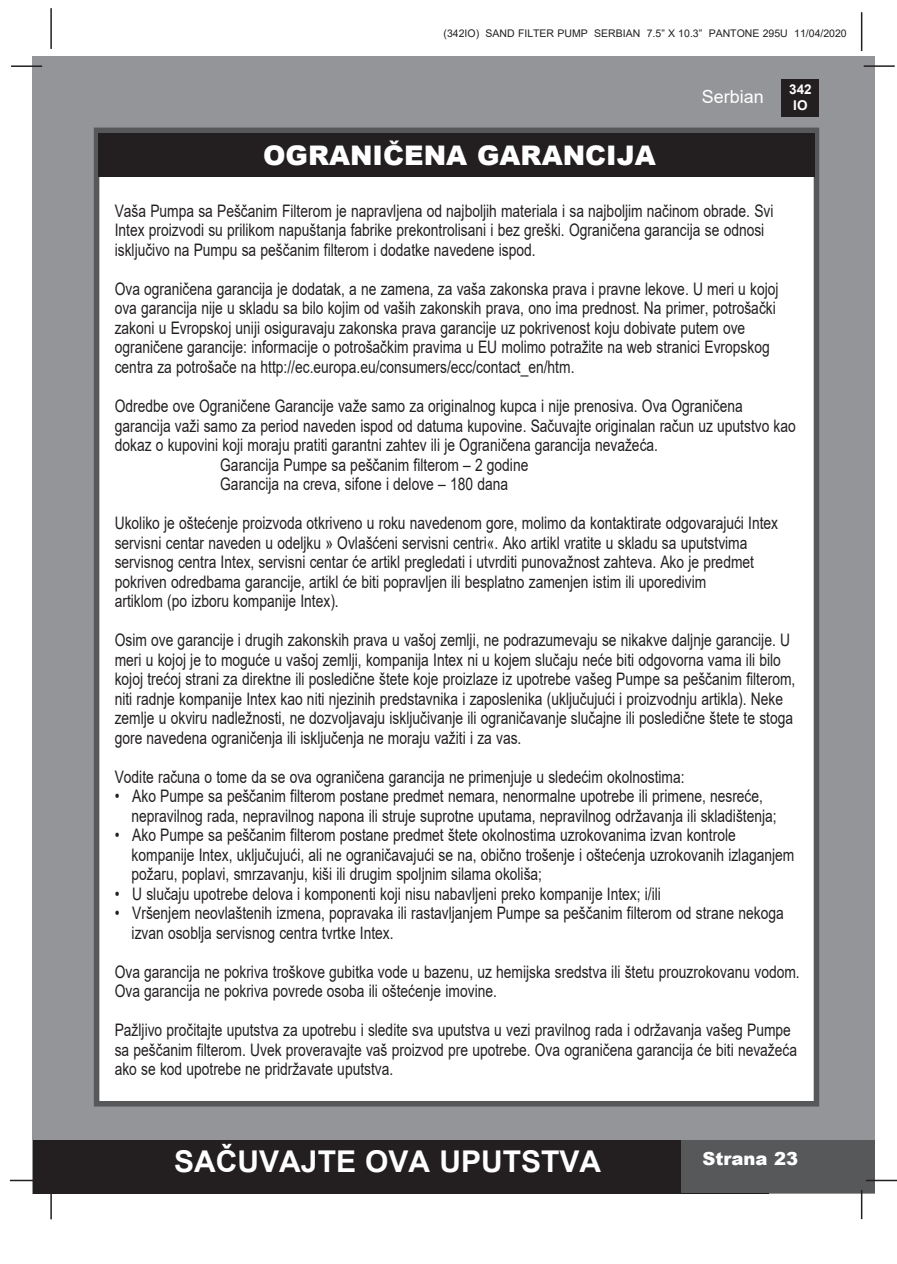
<style>
.page{position:relative;width:897px;height:1264px;background:#fff}
.page>*{position:absolute;margin:0;border:0;box-sizing:border-box;transform-origin:0 0}
.t1{font:700 30px "Arial";color:#fff}
.t2{font:900 27px "Arial";color:#fff}
.t3{font:900 18px "Arial";color:#fff}
.t4{font:18px "Arial";color:#fff}
.t5{font:17.25px/19.5px "Arial";color:#231f20;scale:.8 1}
.t6{font:700 13.5px/16.2px "Arial";color:#fff;text-align:center}
.t7{font:10.5px "Arial";color:#231f20}
</style>
<div class="page">
<div style="left:33px;top:56px;width:842px;height:1137px;background:#939598"></div>
<hr style="left:50px;top:8px;width:2px;height:41px;background:#231f20">
<hr style="left:860px;top:12px;width:2px;height:39px;background:#231f20">
<div style="left:781px;top:79px;width:38px;height:38px;background:#231f20"></div>
<div style="left:33px;top:1140px;width:735px;height:53px;background:#231f20"></div>
<div style="left:681px;top:1140px;width:194px;height:53px;background:#57585a"></div>
<hr style="left:11px;top:65px;width:31px;height:2px;background:#231f20">
<hr style="left:863px;top:65px;width:31px;height:2px;background:#231f20">
<hr style="left:865px;top:1179px;width:31px;height:2px;background:#231f20">
<hr style="left:860px;top:1190px;width:2px;height:29px;background:#231f20">
<hr style="left:50px;top:1188px;width:2px;height:31px;background:#231f20">
<hr style="left:10px;top:1179px;width:31px;height:2px;background:#231f20">
<div style="left:94px;top:128px;width:725px;height:978px;background:#fff;border:6px solid #57585a"></div>
<div style="left:99px;top:133px;width:716px;height:43px;background:#231f20"></div>
<p class="t7" style="left:443px;top:26px;width:404px">(342IO) SAND FILTER PUMP SERBIAN 7.5” X 10.3” PANTONE 295U 11/04/2020</p>
<p class="t4" style="left:701px;top:84px;width:64px">Serbian</p>
<p class="t6" style="left:789px;top:81px;width:24px">342<br>IO</p>
<p class="t2" style="left:263px;top:135px;width:394px">OGRANIČENA GARANCIJA</p>
<p class="t5" style="left:115px;top:201px;width:824px">Vaša Pumpa sa Peščanim Filterom je napravljena od najboljih materiala i sa najboljim načinom obrade. Svi<br>Intex proizvodi su prilikom napuštanja fabrike prekontrolisani i bez greški. Ograničena garancija se odnosi isključivo na Pumpu sa peščanim filterom i dodatke navedene ispod.</p>
<p class="t5" style="left:115px;top:279px;width:831px">Ova ograničena garancija je dodatak, a ne zamena, za vaša zakonska prava i pravne lekove. U meri u kojoj ova garancija nije u skladu sa bilo kojim od vaših zakonskih prava, ono ima prednost. Na primer, potrošački zakoni u Evropskoj uniji osiguravaju zakonska prava garancije uz pokrivenost koju dobivate putem ove ograničene garancije: informacije o potrošačkim pravima u EU molimo potražite na web stranici Evropskog</p>
<p class="t5" style="left:115px;top:357px;width:576px">centra za potrošače na http://ec.europa.eu/consumers/ecc/contact_en/htm.</p>
<p class="t5" style="left:115px;top:396px;width:786px">Odredbe ove Ograničene Garancije važe samo za originalnog kupca i nije prenosiva. Ova Ograničena</p>
<p class="t5" style="left:115px;top:415px;width:852px">garancija važi samo za period naveden ispod od datuma kupovine. Sačuvajte originalan račun uz uputstvo kao dokaz o kupovini koji moraju pratiti garantni zahtev ili je Ograničena garancija nevažeća.</p>
<p class="t5" style="left:220px;top:454px;width:386px">Garancija Pumpe sa peščanim filterom – 2 godine</p>
<p class="t5" style="left:220px;top:474px;width:361px">Garancija na creva, sifone i delove – 180 dana</p>
<p class="t5" style="left:115px;top:513px;width:830px">Ukoliko je oštećenje proizvoda otkriveno u roku navedenom gore, molimo da kontaktirate odgovarajući Intex servisni centar naveden u odeljku » Ovlašćeni servisni centri«. Ako artikl vratite u skladu sa uputstvima</p>
<p class="t5" style="left:115px;top:552px;width:800px">servisnog centra Intex, servisni centar će artikl pregledati i utvrditi punovažnost zahteva. Ako je predmet</p>
<p class="t5" style="left:115px;top:571px;width:741px">pokriven odredbama garancije, artikl će biti popravljen ili besplatno zamenjen istim ili uporedivim</p>
<p class="t5" style="left:115px;top:591px;width:281px">artiklom (po izboru kompanije Intex).</p>
<p class="t5" style="left:115px;top:630px;width:852px">Osim ove garancije i drugih zakonskih prava u vašoj zemlji, ne podrazumevaju se nikakve daljnje garancije. U meri u kojoj je to moguće u vašoj zemlji, kompanija Intex ni u kojem slučaju neće biti odgovorna vama ili bilo kojoj trećoj strani za direktne ili posledične štete koje proizlaze iz upotrebe vašeg Pumpe sa peščanim filterom, niti radnje kompanije Intex kao niti njezinih predstavnika i zaposlenika (uključujući i proizvodnju artikla). Neke zemlje u okviru nadležnosti, ne dozvoljavaju isključivanje ili ograničavanje slučajne ili posledične štete te stoga gore navedena ograničenja ili isključenja ne moraju važiti i za vas.</p>
<p class="t5" style="left:115px;top:766px;width:713px">Vodite računa o tome da se ova ograničena garancija ne primenjuje u sledećim okolnostima:</p>
<p class="t5" style="left:115px;top:786px;width:811px">• Ako Pumpe sa peščanim filterom postane predmet nemara, nenormalne upotrebe ili primene, nesreće,</p>
<p class="t5" style="left:132px;top:805px;width:807px">nepravilnog rada, nepravilnog napona ili struje suprotne uputama, nepravilnog održavanja ili skladištenja;</p>
<p class="t5" style="left:115px;top:825px;width:777px">• Ako Pumpe sa peščanim filterom postane predmet štete okolnostima uzrokovanima izvan kontrole</p>
<p class="t5" style="left:132px;top:844px;width:829px">kompanije Intex, uključujući, ali ne ograničavajući se na, obično trošenje i oštećenja uzrokovanih izlaganjem</p>
<p class="t5" style="left:132px;top:864px;width:514px">požaru, poplavi, smrzavanju, kiši ili drugim spoljnim silama okoliša;</p>
<p class="t5" style="left:115px;top:883px;width:684px">• U slučaju upotrebe delova i komponenti koji nisu nabavljeni preko kompanije Intex; i/ili</p>
<p class="t5" style="left:115px;top:903px;width:837px">• Vršenjem neovlaštenih izmena, popravaka ili rastavljanjem Pumpe sa peščanim filterom od strane nekoga</p>
<p class="t5" style="left:132px;top:922px;width:329px">izvan osoblja servisnog centra tvrtke Intex.</p>
<p class="t5" style="left:115px;top:961px;width:857px">Ova garancija ne pokriva troškove gubitka vode u bazenu, uz hemijska sredstva ili štetu prouzrokovanu vodom.<br>Ova garancija ne pokriva povrede osoba ili oštećenje imovine.</p>
<p class="t5" style="left:115px;top:1020px;width:854px">Pažljivo pročitajte uputstva za upotrebu i sledite sva uputstva u vezi pravilnog rada i održavanja vašeg Pumpe sa peščanim filterom. Uvek proveravajte vaš proizvod pre upotrebe. Ova ograničena garancija će biti nevažeća ako se kod upotrebe ne pridržavate uputstva.</p>
<h1 class="t1" style="left:174px;top:1140px;width:428px">SAČUVAJTE OVA UPUTSTVA</h1>
<p class="t3" style="left:702px;top:1145px;width:97px">Strana 23</p>
</div>
